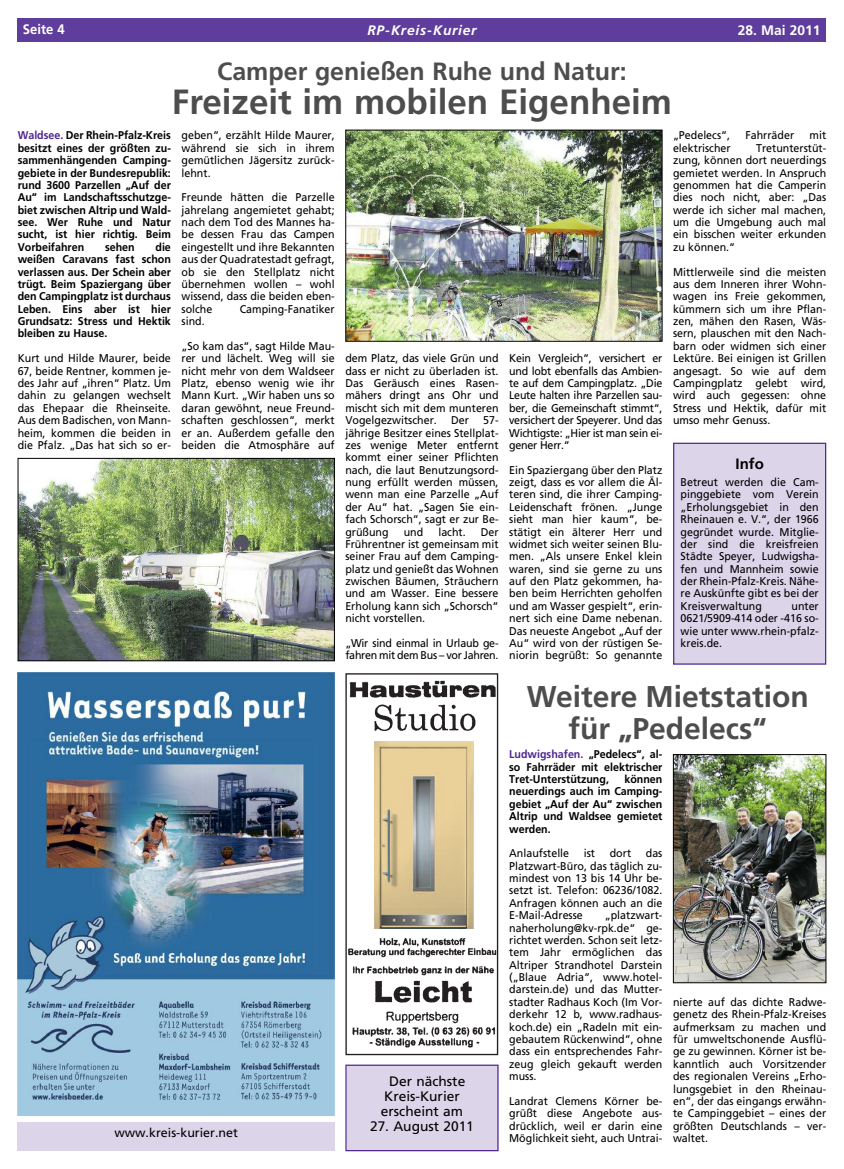
<style>
.page{position:relative;width:844px;height:1169px;background:#fff}
.page>*{position:absolute;margin:0;border:0;box-sizing:border-box;transform-origin:0 0}
.t1{font:700 35px "Frutiger";color:#4d4d4d}
.t2{font:700 30px/32.1px "Frutiger";color:#4d4d4d;text-align:center}
.t3{font:700 25px "Frutiger";color:#4d4d4d}
.t4{font:700 15px "Frutiger";color:#000}
.t5{font:13.75px/14.8px "Frutiger";color:#000}
.t6{font:italic 700 13.75px "Frutiger";letter-spacing:.055em;color:#fff}
.t7{font:700 13.75px "Frutiger";color:#fff}
.t8{font:700 13.75px "Frutiger";color:#fff;scale:.95 1}
.t9{font:12.5px "Frutiger";color:#000}
.t10{font:11.25px/12.4px "Frutiger";color:#000;text-align:justify;scale:.95 1}
.t11{font:700 11.25px/12.4px "Frutiger";color:#000;text-align:justify;scale:.95 1}
.t12{font:11.25px/12.4px "Frutiger";letter-spacing:-.02em;color:#000;scale:.95 1}
.s1{color:#4e2791}
</style>
<div class="page">
<div style="left:18px;top:18px;width:808px;height:24px;background:#5f3d9c"></div>
<img style="left:20px;top:460px;width:313px;height:199px">
<div style="left:18px;top:458px;width:317px;height:203px;border:1px solid #000"></div>
<img style="left:675px;top:756px;width:149px;height:225px">
<div style="left:673px;top:754px;width:153px;height:229px;border:1px solid #000"></div>
<img style="left:347px;top:132px;width:313px;height:208px">
<div style="left:345px;top:130px;width:317px;height:212px;border:1px solid #000"></div>
<div style="left:674px;top:444px;width:151px;height:219px;background:#dcd4e9"></div>
<div style="left:673px;top:443px;width:153px;height:222px;border:1px solid #4e2791"></div>
<img style="left:18px;top:672px;width:317px;height:444px">
<img style="left:348px;top:680px;width:148px;height:368px">
<div style="left:345px;top:673px;width:153px;height:382px;border:1px solid #231f20"></div>
<img style="left:375px;top:742px;width:99px;height:186px">
<div style="left:347px;top:1066px;width:150px;height:84px;background:#dcd4e9"></div>
<div style="left:345px;top:1064px;width:154px;height:87px;border:1px solid #4e2791"></div>
<div style="left:18px;top:1122px;width:317px;height:29px;background:#dcd4e9"></div>
<p class="t8" style="left:23px;top:23px;width:45px">Seite 4</p>
<p class="t6" style="left:367px;top:24px;width:111px">RP-Kreis-Kurier</p>
<p class="t7" style="left:738px;top:24px;width:84px">28. Mai 2011</p>
<h3 class="t3" style="left:217px;top:61px;width:411px">Camper genießen Ruhe und Natur:</h3>
<h1 class="t1" style="left:172px;top:88px;width:502px">Freizeit im mobilen Eigenheim</h1>
<p class="t11" style="left:18px;top:130px;width:163px"><span class="s1">Waldsee.</span> Der Rhein-Pfalz-Kreis besitzt eines der größten zu&shy;sammenhängenden Camping&shy;gebiete in der Bundesrepublik: rund 3600 Parzellen „Auf der Au“ im Landschaftsschutzge&shy;biet zwischen Altrip und Wald&shy;see. Wer Ruhe und Natur sucht, ist hier richtig. Beim Vorbeifahren</p>
<p class="t11" style="left:18px;top:242px;width:163px;text-indent:138px">die weißen Caravans fast schon verlassen aus. Der Schein aber trügt. Beim Spaziergang über den Campingplatz ist durchaus Leben. Eins aber ist hier Grundsatz: Stress und Hektik bleiben zu Hause.</p>
<p class="t10" style="left:18px;top:353px;width:163px">Kurt und Hilde Maurer, beide 67, beide Rentner, kommen je&shy;des Jahr auf „ihren“ Platz. Um dahin zu gelangen wechselt das Ehepaar die Rheinseite.<br>Aus dem Badischen, von Mann&shy;heim, kommen die beiden in die Pfalz. „Das hat sich so er-</p>
<p class="t11" style="left:105px;top:242px;width:33px">sehen</p>
<p class="t10" style="left:182px;top:130px;width:163px">geben“, erzählt Hilde Maurer, während sie sich in ihrem gemütlichen Jägersitz zurück&shy;lehnt.</p>
<p class="t10" style="left:182px;top:192px;width:163px">Freunde hätten die Parzelle jahrelang angemietet gehabt; nach dem Tod des Mannes ha&shy;be dessen Frau das Campen eingestellt und ihre Bekannten aus der Quadratestadt gefragt, ob sie den Stellplatz nicht übernehmen wollen – wohl wissend, dass die beiden eben&shy;solche</p>
<p class="t10" style="left:240px;top:303px;width:102px">Camping-Fanatiker</p>
<p class="t10" style="left:182px;top:316px;width:26px">sind.</p>
<p class="t10" style="left:182px;top:341px;width:163px">„So kam das“, sagt Hilde Mau&shy;rer und lächelt. Weg will sie nicht mehr von dem Waldseer Platz, ebenso wenig wie ihr Mann Kurt. „Wir haben uns so daran gewöhnt, neue Freund&shy;schaften geschlossen“, merkt er an. Außerdem gefalle den beiden die Atmosphäre auf</p>
<p class="t10" style="left:345px;top:353px;width:163px">dem Platz, das viele Grün und dass er nicht zu überladen ist.<br>Das Geräusch eines Rasen&shy;mähers dringt ans Ohr und mischt sich mit dem munteren Vogelgezwitscher.</p>
<p class="t10" style="left:345px;top:415px;width:163px;text-indent:138px">57- jährige Besitzer eines Stellplat&shy;zes wenige Meter entfernt kommt einer seiner Pflichten nach, die laut Benutzungsord&shy;nung erfüllt werden müssen, wenn man eine Parzelle „Auf der Au“ hat. „Sagen Sie ein&shy;fach Schorsch“, sagt er zur Be&shy;grüßung</p>
<p class="t10" style="left:451px;top:415px;width:20px">Der</p>
<p class="t10" style="left:404px;top:526px;width:22px">und</p>
<p class="t10" style="left:438px;top:526px;width:30px">lacht.</p>
<p class="t10" style="left:345px;top:526px;width:163px;text-indent:135px">Der Frührentner ist gemeinsam mit seiner Frau auf dem Camping&shy;platz und genießt das Wohnen zwischen Bäumen, Sträuchern und am Wasser. Eine bessere Erholung kann sich „Schorsch“ nicht vorstellen.</p>
<p class="t12" style="left:345px;top:638px;width:163px">„Wir sind einmal in Urlaub ge&shy;fahren mit dem Bus – vor Jahren.</p>
<p class="t9" style="left:114px;top:1127px;width:125px">www.kreis-kurier.net</p>
<p class="t5" style="left:381px;top:1075px;width:86px;text-indent:8px">Der nächste<br>Kreis-Kurier erscheint am</p>
<p class="t5" style="left:370px;top:1119px;width:105px">27. August 2011</p>
<p class="t10" style="left:509px;top:353px;width:163px">Kein Vergleich“, versichert er und lobt ebenfalls das Ambien&shy;te auf dem Campingplatz. „Die Leute halten ihre Parzellen sau&shy;ber, die Gemeinschaft stimmt“, versichert der Speyerer. Und das Wichtigste: „Hier ist man sein ei&shy;gener Herr.“</p>
<p class="t10" style="left:509px;top:464px;width:163px">Ein Spaziergang über den Platz zeigt, dass es vor allem die Äl&shy;teren sind, die ihrer Camping-Leidenschaft frönen. „Junge sieht man hier kaum“, be&shy;stätigt ein älterer Herr und widmet sich weiter seinen Blu&shy;men. „Als unsere Enkel klein waren, sind sie gerne zu uns auf den Platz gekommen, ha&shy;ben beim Herrichten geholfen und am Wasser gespielt“, erin&shy;nert sich eine Dame nebenan.<br>Das neueste Angebot „Auf der Au“ wird von der rüstigen Se&shy;niorin begrüßt: So genannte</p>
<p class="t10" style="left:673px;top:130px;width:62px">„Pedelecs“,</p>
<p class="t10" style="left:745px;top:130px;width:53px">Fahrräder</p>
<p class="t10" style="left:809px;top:130px;width:19px">mit</p>
<p class="t10" style="left:673px;top:143px;width:62px">elektrischer</p>
<p class="t10" style="left:673px;top:143px;width:163px;text-indent:83px">Tretunterstüt&shy;zung, können dort neuerdings gemietet werden. In Anspruch genommen hat die Camperin dies noch nicht, aber: „Das werde ich sicher mal machen, um die Umgebung auch mal ein bisschen weiter erkunden zu können.“</p>
<p class="t10" style="left:673px;top:266px;width:163px">Mittlerweile sind die meisten aus dem Inneren ihrer Wohn&shy;wagen ins Freie gekommen, kümmern sich um ihre Pflan&shy;zen, mähen den Rasen, Wäs&shy;sern, plauschen mit den Nach&shy;barn oder widmen sich einer Lektüre. Bei einigen ist Grillen angesagt. So wie auf dem Campingplatz gelebt wird, wird auch gegessen: ohne Stress und Hektik, dafür mit umso mehr Genuss.</p>
<h3 class="t4" style="left:735px;top:458px;width:30px">Info</h3>
<p class="t10" style="left:680px;top:477px;width:147px">Betreut werden die Cam&shy;pinggebiete vom Verein „Erholungsgebiet in den Rheinauen e. V.“, der 1966 gegründet wurde. Mitglie&shy;der sind die kreisfreien Städte Speyer, Ludwigsha&shy;fen und Mannheim sowie der Rhein-Pfalz-Kreis. Nähe&shy;re Auskünfte gibt es bei der Kreisverwaltung</p>
<p class="t10" style="left:680px;top:600px;width:147px;text-indent:111px">unter 0621/5909-414 oder -416 so&shy;wie unter www.rhein-pfalz&shy;kreis.de.</p>
<h2 class="t2" style="left:527px;top:683px;width:283px">Weitere Mietstation für „Pedelecs“</h2>
<p class="t11" style="left:509px;top:749px;width:163px"><span class="s1">Ludwigshafen.</span> „Pedelecs“, al&shy;so Fahrräder mit elektrischer Tret-Unterstützung,</p>
<p class="t11" style="left:509px;top:774px;width:163px;text-indent:115px">können neuerdings auch im Camping&shy;gebiet „Auf der Au“ zwischen Altrip und Waldsee gemietet werden.</p>
<p class="t10" style="left:509px;top:848px;width:65px">Anlaufstelle</p>
<p class="t10" style="left:584px;top:848px;width:13px">ist</p>
<p class="t10" style="left:610px;top:848px;width:24px">dort</p>
<p class="t10" style="left:509px;top:848px;width:163px;text-indent:137px">das Platzwart-Büro, das täglich zu&shy;mindest von 13 bis 14 Uhr be&shy;setzt ist. Telefon: 06236/1082.<br>Anfragen können auch an die E-Mail-Adresse</p>
<p class="t10" style="left:509px;top:910px;width:163px;text-indent:96px">„platzwart&shy;naherholung@kv-rpk.de“ ge&shy;richtet werden. Schon seit letz&shy;tem Jahr ermöglichen das Altriper Strandhotel Darstein („Blaue Adria“, www.hotel&shy;darstein.de) und das Mutter&shy;stadter Radhaus Koch (Im Vor&shy;derkehr 12 b, www.radhaus&shy;koch.de) ein „Radeln mit ein&shy;gebautem Rückenwind“, ohne dass ein entsprechendes Fahr&shy;zeug gleich gekauft werden muss.</p>
<p class="t10" style="left:509px;top:1095px;width:163px">Landrat Clemens Körner be&shy;grüßt diese Angebote aus&shy;drücklich, weil er darin eine Möglichkeit sieht, auch Untrai-</p>
<p class="t10" style="left:673px;top:996px;width:163px">nierte auf das dichte Radwe&shy;genetz des Rhein-Pfalz-Kreises aufmerksam zu machen und für umweltschonende Ausflü&shy;ge zu gewinnen. Körner ist be&shy;kanntlich auch Vorsitzender des regionalen Vereins „Erho&shy;lungsgebiet in den Rheinau&shy;en“, der das eingangs erwähn&shy;te Campinggebiet – eines der größten Deutschlands – ver&shy;waltet.</p>
</div>
